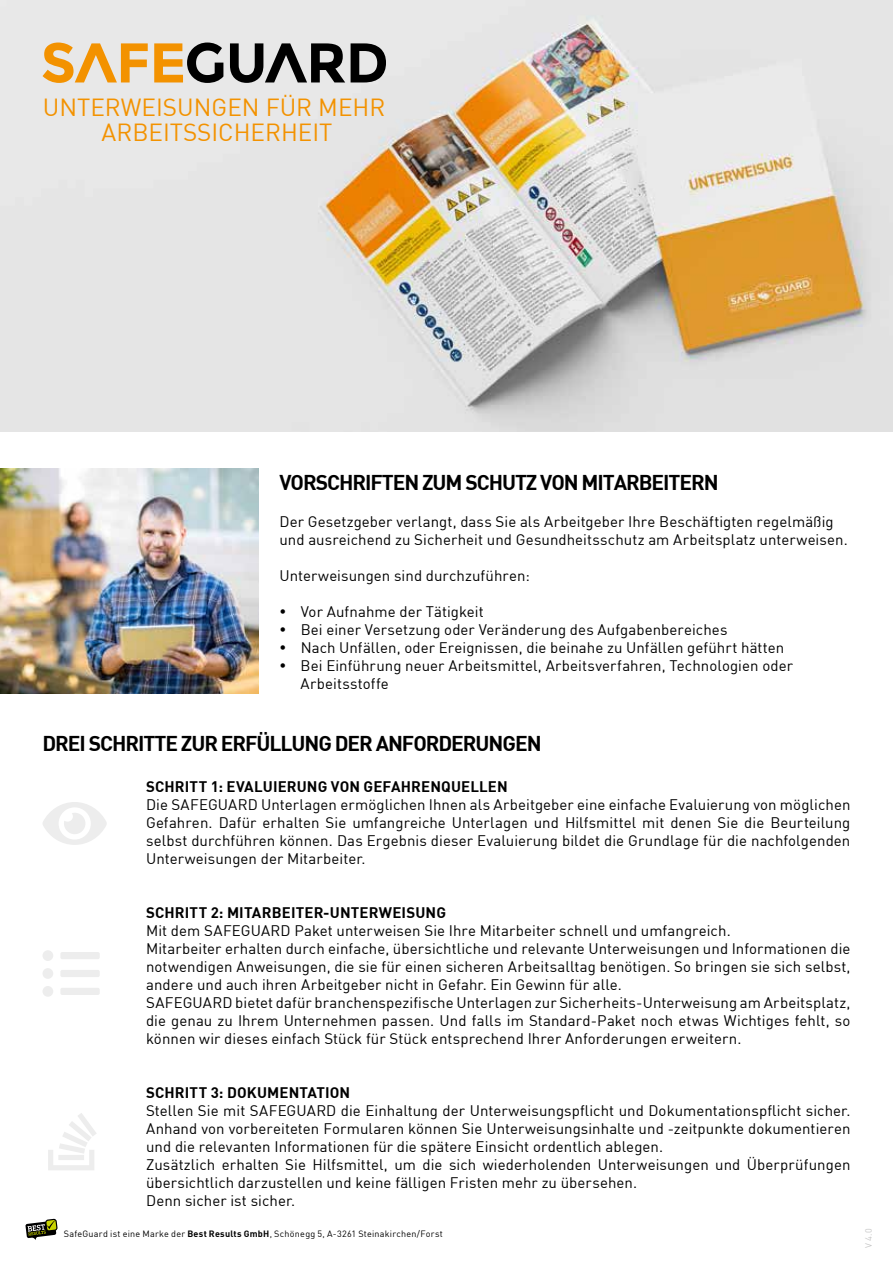
<style>
.page{position:relative;width:893px;height:1263px;background:#fff}
.page>*{position:absolute;margin:0;border:0;box-sizing:border-box;transform-origin:0 0}
.t1{font:24.3px/24.8px "DIN";color:#f39200;text-align:center}
.t2{font:21px "DIN Bold";letter-spacing:-.05em;color:#000}
.t3{font:15px/18px "DIN";letter-spacing:.005em;color:#000}
.t4{font:15px "DIN Bold";letter-spacing:.01em;color:#000}
.t5{font:9px "DIN";letter-spacing:.025em;color:#000}
.t6{font:9px "DIN";color:#c6c6c6}
.s1{font-family:"DIN Bold"}
</style>
<div class="page">
<svg style="left:26px;top:1219px;width:32px;height:21px"></svg>
<img style="left:0;top:0;width:893px;height:432px">
<img style="left:0;top:469px;width:258px;height:225px">
<svg style="left:43px;top:43px;width:343px;height:40px;background:#a89477"></svg>
<h1 class="t1" style="left:43px;top:94px;width:344px">UNTERWEISUNGEN FÜR MEHR<br>ARBEITSSICHERHEIT</h1>
<h2 class="t2" style="left:279px;top:469px;width:441px">VORSCHRIFTEN ZUM SCHUTZ VON MITARBEITERN</h2>
<p class="t3" style="left:279px;top:513px;width:570px">Der Gesetzgeber verlangt, dass Sie als Arbeitgeber Ihre Beschäftigten regelmäßig und ausreichend zu Sicherheit und Gesundheitsschutz am Arbeitsplatz unterweisen.</p>
<p class="t3" style="left:279px;top:567px;width:252px">Unterweisungen sind durchzuführen:</p>
<p class="t3" style="left:301px;top:603px;width:494px">Vor Aufnahme der Tätigkeit<br>Bei einer Versetzung oder Veränderung des Aufgabenbereiches<br>Nach Unfällen, oder Ereignissen, die beinahe zu Unfällen geführt hätten Bei Einführung neuer Arbeitsmittel, Arbeitsverfahren, Technologien oder Arbeitsstoffe</p>
<h2 class="t2" style="left:43px;top:730px;width:501px">DREI SCHRITTE ZUR ERFÜLLUNG DER ANFORDERUNGEN</h2>
<p class="t4" style="left:146px;top:777px;width:363px">SCHRITT 1: EVALUIERUNG VON GEFAHRENQUELLEN</p>
<p class="t3" style="left:146px;top:795px;width:706px;text-align:justify">Die SAFEGUARD Unterlagen ermöglichen Ihnen als Arbeitgeber eine einfache Evaluierung von möglichen Gefahren. Dafür erhalten Sie umfangreiche Unterlagen und Hilfsmittel mit denen Sie die Beurteilung selbst durchführen können. Das Ergebnis dieser Evaluierung bildet die Grundlage für die nachfolgenden</p>
<p class="t3" style="left:43px;top:849px;width:325px"><sup>■</sup> Unterweisungen der Mitarbeiter.</p>
<p class="t4" style="left:146px;top:903px;width:301px">SCHRITT 2: MITARBEITER-UNTERWEISUNG</p>
<p class="t3" style="left:146px;top:921px;width:706px">Mit dem SAFEGUARD Paket unterweisen Sie Ihre Mitarbeiter schnell und umfangreich.<br>Mitarbeiter erhalten durch einfache, übersichtliche und relevante Unterweisungen und Informationen die notwendigen Anweisungen, die sie für einen sicheren Arbeitsalltag benötigen. So bringen sie sich selbst, andere und auch ihren Arbeitgeber nicht in Gefahr. Ein Gewinn für alle.<br>SAFEGUARD bietet dafür branchenspezifische Unterlagen zur Sicherheits-Unterweisung am Arbeitsplatz, die genau zu Ihrem Unternehmen passen. Und falls im Standard-Paket noch etwas Wichtiges fehlt, so können wir dieses einfach Stück für Stück entsprechend Ihrer Anforderungen erweitern.</p>
<p class="t4" style="left:146px;top:1083px;width:206px">SCHRITT 3: DOKUMENTATION</p>
<p class="t3" style="left:146px;top:1101px;width:706px">Stellen Sie mit SAFEGUARD die Einhaltung der Unterweisungspflicht und Dokumentationspflicht sicher.<br>Anhand von vorbereiteten Formularen können Sie Unterweisungsinhalte und -zeitpunkte dokumentieren und die relevanten Informationen für die spätere Einsicht ordentlich ablegen.<br>Zusätzlich erhalten Sie Hilfsmittel, um die sich wiederholenden Unterweisungen und Überprüfungen übersichtlich darzustellen und keine fälligen Fristen mehr zu übersehen.<br>Denn sicher ist sicher.</p>
<p class="t5" style="left:64px;top:1228px;width:381px">SafeGuard ist eine Marke der <span class="s1">Best Results GmbH</span>, Schönegg 5, A-3261 Steinakirchen/Forst</p>
<p class="t6" style="left:863px;top:1248px;width:21px;rotate:-90deg">V 4.0</p>
</div>
